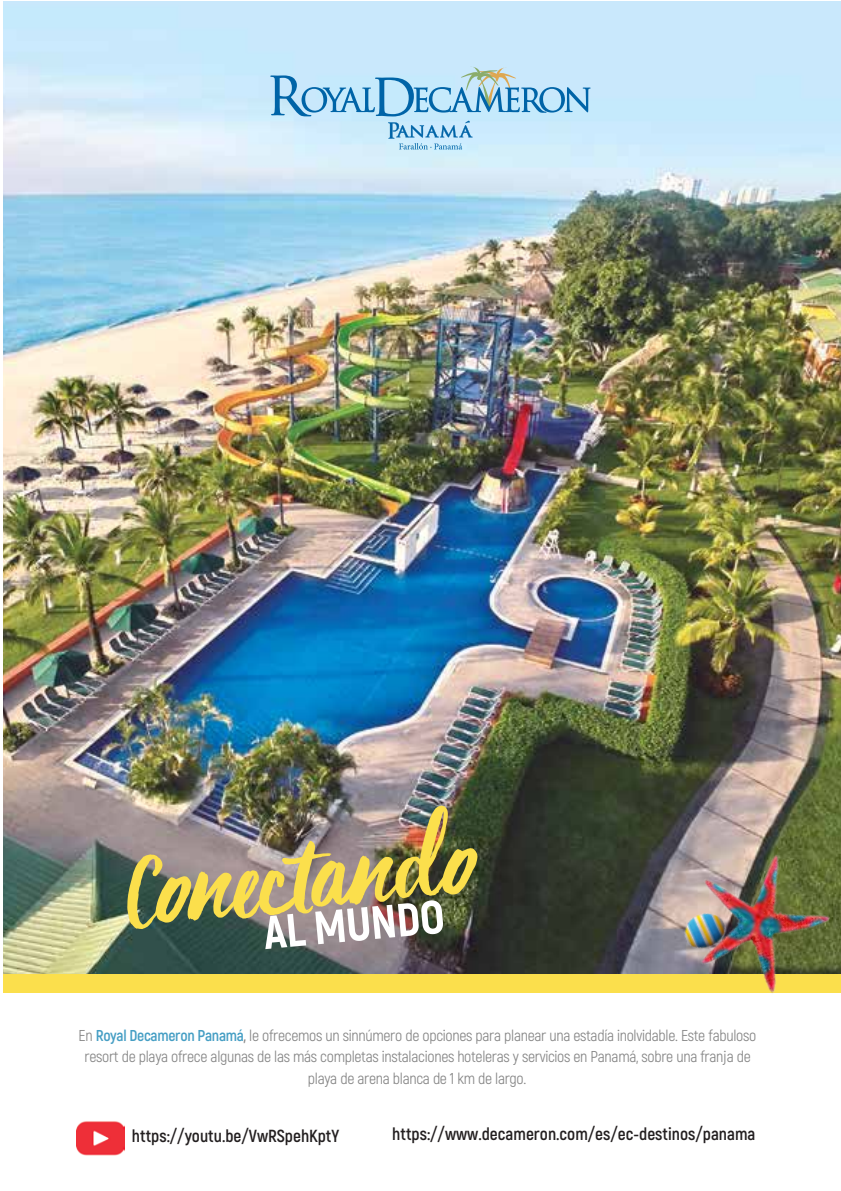
<style>
.page{position:relative;width:841px;height:1191px;background:#fff}
.page>*{position:absolute;margin:0;border:0;box-sizing:border-box;transform-origin:0 0}
.t1{font:114.2px "Viva Beautiful Pro B";color:#fbdf4c}
.t2{font:800 46.6px "Akrobat";color:#fff}
.t3{font:700 17.4px "Akrobat";color:#231f20}
.t4{font:15.8px/21.6px "Akrobat";letter-spacing:-.02em;color:#868686;text-align:center}
.s1{font-weight:700;color:#459ec4}
.s2{font-weight:700}
</style>
<div class="page">
<img style="left:77px;top:1121px;width:47px;height:35px">
<img style="left:4px;top:1px;width:836px;height:973px">
<div style="left:4px;top:974px;width:836px;height:19px;background:#fbdf4c"></div>
<img style="left:651px;top:816px;width:189px;height:177px">
<img style="left:668px;top:896px;width:78px;height:73px">
<svg style="left:270px;top:66px;width:320px;height:83px;background:#afd7ee"></svg>
<h1 class="t1" style="left:118px;top:818px;width:355px;rotate:-6deg">Conectando</h1>
<h2 class="t2" style="left:261px;top:903px;width:183px;rotate:-5deg">AL MUNDO</h2>
<p class="t4" style="left:79px;top:1024px;width:679px">En <span class="s1">Royal Decameron Panamá</span><span class="s2">,</span> le ofrecemos un sinnúmero de opciones para planear una estadía inolvidable. Este fabuloso resort de playa ofrece algunas de las más completas instalaciones hoteleras y servicios en Panamá, sobre una franja de playa de arena blanca de 1 km de largo.</p>
<p class="t3" style="left:132px;top:1124px;width:209px">https://youtu.be/VwRSpehKptY</p>
<p class="t3" style="left:392px;top:1122px;width:365px">https://www.decameron.com/es/ec-destinos/panama</p>
</div>
